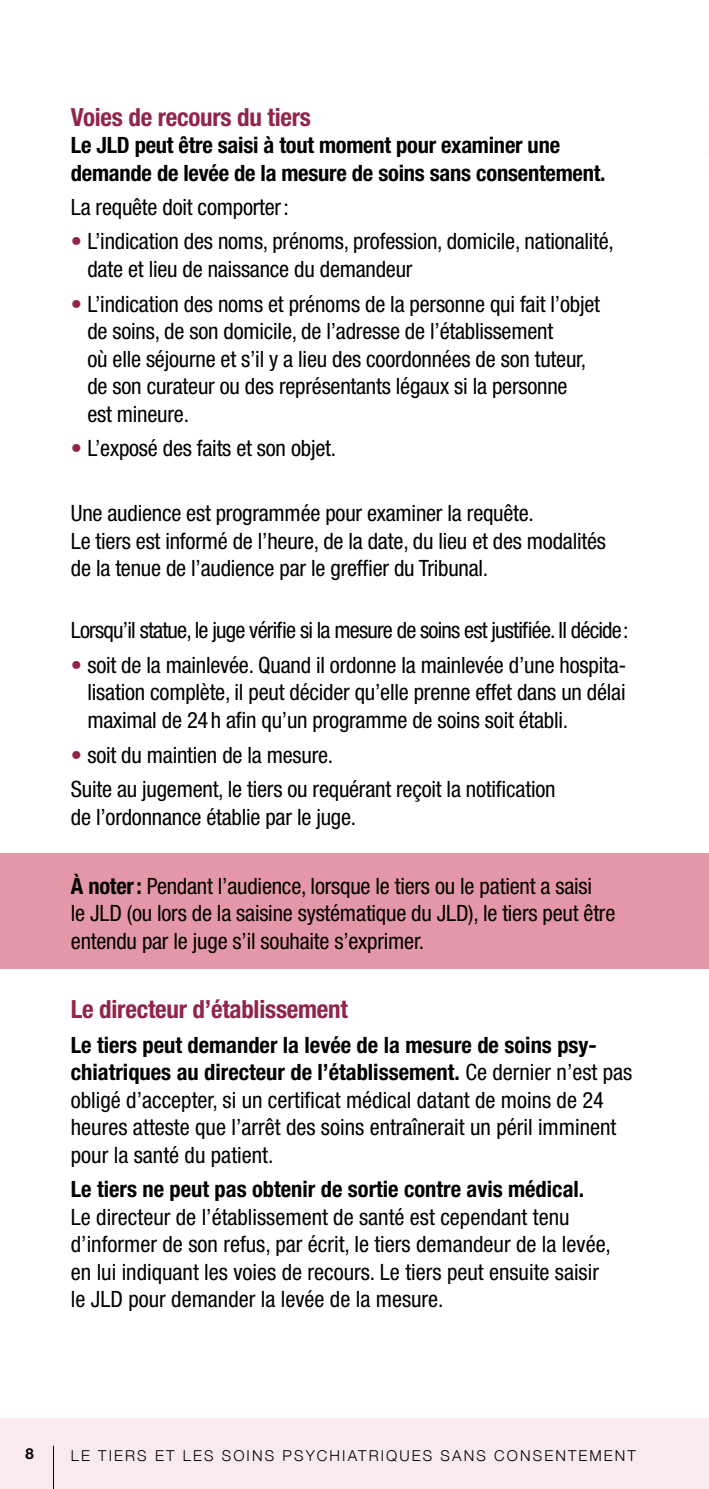
<style>
.page{position:relative;width:709px;height:1489px;background:#fff}
.page>*{position:absolute;margin:0;border:0;box-sizing:border-box;transform-origin:0 0}
.INTERTITRE_COULEUR{font:700 condensed 25px "Helvetica Neue";letter-spacing:-.01em;color:#92244b}
.TEXTE_NORMAL_NOIR{font:condensed 22.5px/27.5px "Helvetica Neue";letter-spacing:-.01em;color:#000}
.INTERTITRE_COULEUR-2{font:condensed 22.5px/27.5px "Helvetica Neue";letter-spacing:-.01em;color:#000}
.TEXTE_NORMAL_NOIR-2{font:700 condensed 22.5px/27.5px "Helvetica Neue";letter-spacing:-.01em;color:#000}
.TEXTE_NORMAL_NOIR-3{font:condensed 22.5px "Helvetica Neue";letter-spacing:-.035em;color:#000}
.t1{font:300 15px "Helvetica Neue";letter-spacing:.14em;color:#000}
.t2{font:700 15px "Helvetica Neue";color:#000}
.s1{color:#92244b}
.s2{font-weight:700}
</style>
<div class="page">
<div style="left:0;top:1417px;width:709px;height:71px;background:#f9ebed"></div>
<hr style="left:708px;top:106px;width:1px;height:43px;background:#92244b">
<hr style="left:708px;top:1101px;width:1px;height:43px;background:#92244b">
<div style="left:0;top:853px;width:709px;height:115px;background:#e497a7"></div>
<hr style="left:53px;top:1445px;width:1px;height:43px;background:#000">
<p class="INTERTITRE_COULEUR" style="left:71px;top:102px;width:241px">Voies de recours du tiers</p>
<p class="TEXTE_NORMAL_NOIR-2" style="left:71px;top:131px;width:536px">Le JLD peut être saisi à tout moment pour examiner une demande de levée de la mesure de soins sans consentement.</p>
<p class="TEXTE_NORMAL_NOIR" style="left:71px;top:193px;width:220px">La requête doit comporter:</p>
<p class="INTERTITRE_COULEUR-2" style="left:87px;top:228px;width:528px;text-indent:-17px"><span class="s1">•</span> L’indication des noms, prénoms, profession, domicile, nationalité, date et lieu de naissance du demandeur</p>
<p class="INTERTITRE_COULEUR-2" style="left:87px;top:290px;width:514px;text-indent:-17px"><span class="s1">•</span> L’indication des noms et prénoms de la personne qui fait l’objet de soins, de son domicile, de l’adresse de l’établissement<br>où elle séjourne et s’il y a lieu des coordonnées de son tuteur, de son curateur ou des représentants légaux si la personne<br>est mineure.</p>
<p class="INTERTITRE_COULEUR-2" style="left:71px;top:434px;width:267px"><span class="s1">•</span> L’exposé des faits et son objet.</p>
<p class="TEXTE_NORMAL_NOIR" style="left:71px;top:499px;width:536px">Une audience est programmée pour examiner la requête.<br>Le tiers est informé de l’heure, de la date, du lieu et des modalités de la tenue de l’audience par le greffier du Tribunal.</p>
<p class="TEXTE_NORMAL_NOIR-3" style="left:71px;top:617px;width:559px">Lorsqu’il statue, le juge vérifie si la mesure de soins est justifiée. Il décide:</p>
<p class="TEXTE_NORMAL_NOIR" style="left:87px;top:651px;width:540px;text-align:justify;text-indent:-17px"><span class="s1">•</span> soit de la mainlevée. Quand il ordonne la mainlevée d’une hospita&shy;lisation complète, il peut décider qu’elle prenne effet dans un délai maximal de 24h afin qu’un programme de soins soit établi.</p>
<p class="TEXTE_NORMAL_NOIR" style="left:71px;top:740px;width:264px"><span class="s1">•</span> soit du maintien de la mesure.</p>
<p class="TEXTE_NORMAL_NOIR" style="left:71px;top:775px;width:486px">Suite au jugement, le tiers ou requérant reçoit la notification de l’ordonnance établie par le juge.</p>
<p class="TEXTE_NORMAL_NOIR" style="left:71px;top:872px;width:546px"><span class="s2">À noter:</span> Pendant l’audience, lorsque le tiers ou le patient a saisi<br>le JLD (ou lors de la saisine systématique du JLD), le tiers peut être entendu par le juge s’il souhaite s’exprimer.</p>
<p class="INTERTITRE_COULEUR" style="left:71px;top:994px;width:278px">Le directeur d’établissement</p>
<p class="TEXTE_NORMAL_NOIR" style="left:71px;top:1030px;width:563px"><span class="s2">Le tiers peut demander la levée de la mesure de soins psy&shy;chiatriques au directeur de l’établissement.</span> Ce dernier n’est pas obligé d’accepter, si un certificat médical datant de moins de 24 heures atteste que l’arrêt des soins entraînerait un péril imminent pour la santé du patient.</p>
<p class="TEXTE_NORMAL_NOIR" style="left:71px;top:1175px;width:541px"><span class="s2">Le tiers ne peut pas obtenir de sortie contre avis médical.<br></span>Le directeur de l’établissement de santé est cependant tenu d’informer de son refus, par écrit, le tiers demandeur de la levée, en lui indiquant les voies de recours. Le tiers peut ensuite saisir le JLD pour demander la levée de la mesure.</p>
<p class="t2" style="left:26px;top:1441px;width:10px">8</p>
<p class="t1" style="left:71px;top:1443px;width:566px">LE TIERS ET LES SOINS PSYCHIATRIQUES SANS CONSENTEMENT</p>
</div>
